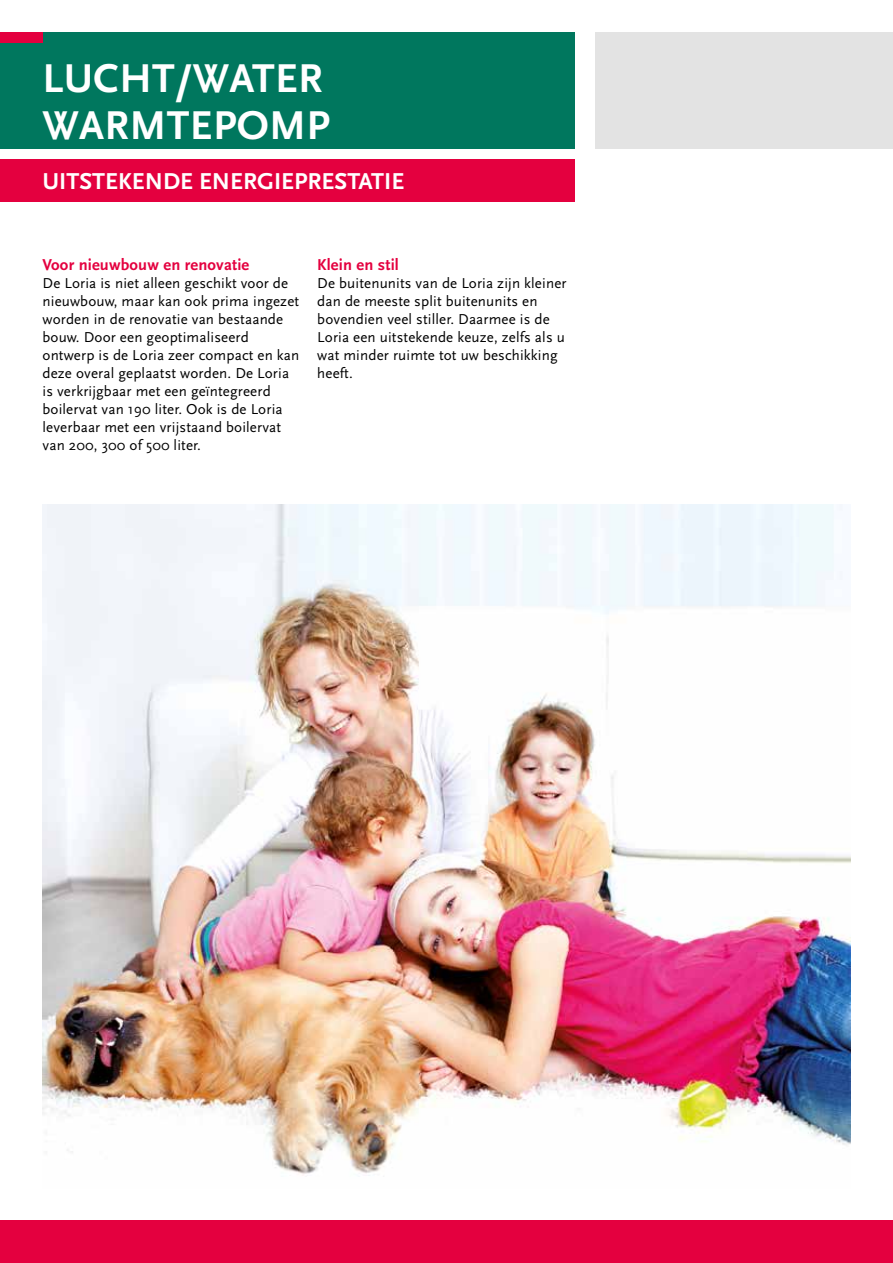
<style>
.page{position:relative;width:893px;height:1263px;background:#fff}
.page>*{position:absolute;margin:0;border:0;box-sizing:border-box;transform-origin:0 0}
.t1{font:700 42px/46.5px "Scala Sans";letter-spacing:.01em;color:#fff}
.t2{font:700 24px "Scala Sans";color:#fff}
.t3{font:700 16.5px "Scala Sans";letter-spacing:.01em;color:#e4003f}
.t4{font:15px/18px "Scala Sans";letter-spacing:.01em;color:#000}
</style>
<div class="page">
<div style="left:0;top:32px;width:574px;height:117px;background:#00775e"></div>
<div style="left:0;top:159px;width:574px;height:43px;background:#e4003f"></div>
<div style="left:595px;top:32px;width:298px;height:117px;background:#e3e3e3"></div>
<div style="left:0;top:32px;width:43px;height:11px;background:#e4003f"></div>
<div style="left:0;top:1220px;width:893px;height:43px;background:#e4003f"></div>
<img style="left:43px;top:504px;width:807px;height:672px">
<h1 class="t1" style="left:43px;top:57px;width:289px">LUCHT/WATER<br>WARMTEPOMP</h1>
<h2 class="t2" style="left:43px;top:168px;width:363px">UITSTEKENDE ENERGIEPRESTATIE</h2>
<p class="t3" style="left:43px;top:256px;width:208px">Voor nieuwbouw en renovatie</p>
<p class="t4" style="left:43px;top:274px;width:258px">De Loria is niet alleen geschikt voor de nieuwbouw, maar kan ook prima ingezet worden in de renovatie van bestaande bouw. Door een geoptimaliseerd ontwerp is de Loria zeer compact en kan deze overal geplaatst worden. De Loria is verkrijgbaar met een geïntegreerd boilervat van 190 liter. Ook is de Loria leverbaar met een vrijstaand boilervat van 200, 300 of 500 liter.</p>
<p class="t3" style="left:317px;top:256px;width:83px">Klein en stil</p>
<p class="t4" style="left:317px;top:274px;width:251px">De buitenunits van de Loria zijn kleiner dan de meeste split buitenunits en bovendien veel stiller. Daarmee is de<br>Loria een uitstekende keuze, zelfs als u wat minder ruimte tot uw beschikking heeft.</p>
</div>
